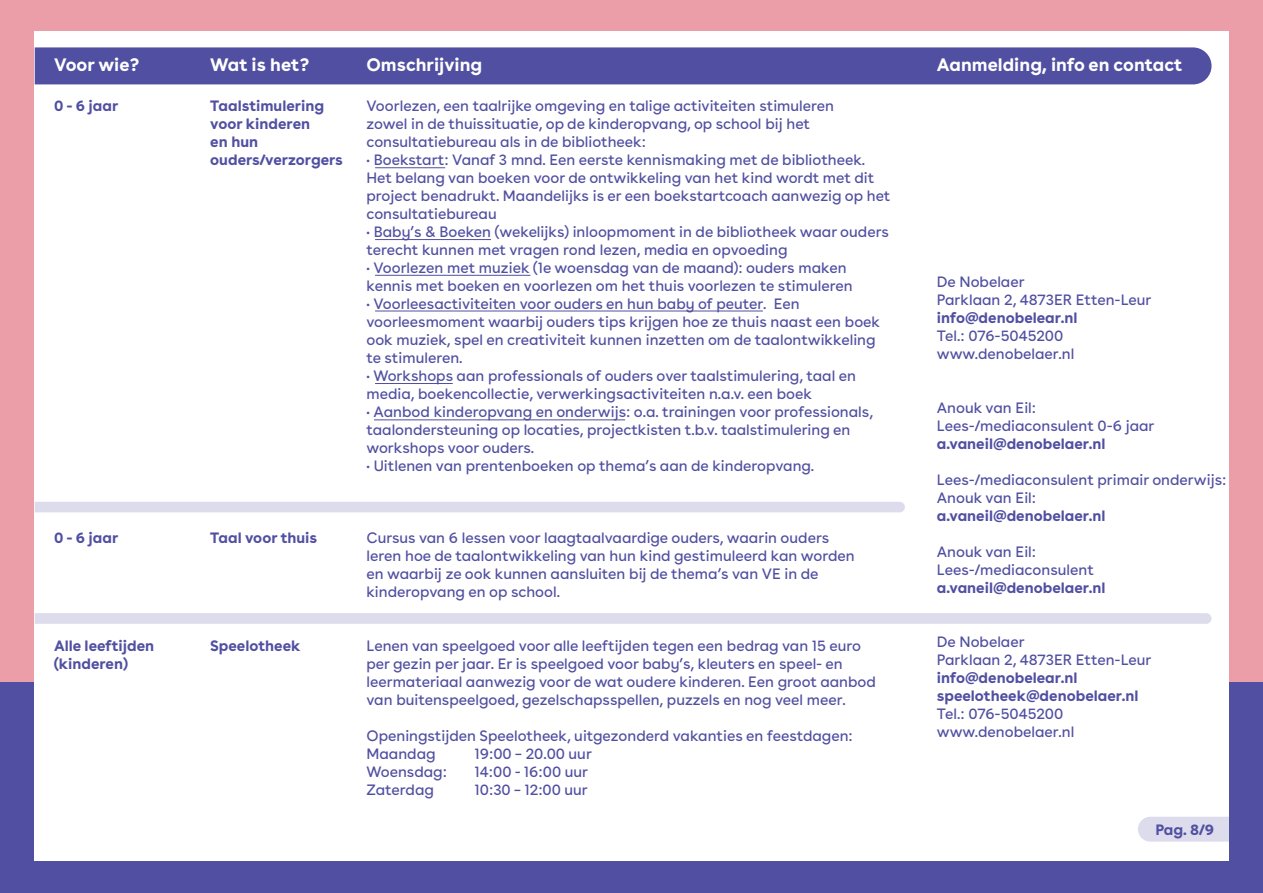
<style>
.page{position:relative;width:1263px;height:893px;background:#eb9ea7}
.page>*{position:absolute;margin:0;border:0;box-sizing:border-box;transform-origin:0 0}
.t1{font:700 18px "Buenos Aires";color:#fff}
.t2{font:15px/18px "Buenos Aires";color:#504fa1}
.t3{font:700 15px/18px "Buenos Aires";color:#504fa1}
</style>
<div class="page">
<div style="left:0;top:682px;width:1263px;height:211px;background:#504fa1"></div>
<div style="left:35px;top:32px;width:1194px;height:829px;background:#fff"></div>
<div style="left:35px;top:47px;width:1176px;height:37px;background:#504fa1"></div>
<div style="left:35px;top:613px;width:1176px;height:11px;background:#dcdcec"></div>
<div style="left:1138px;top:817px;width:91px;height:25px;background:#dcdcec"></div>
<div style="left:35px;top:502px;width:870px;height:10px;background:#dcdcec"></div>
<hr style="left:375px;top:167px;width:70px;height:1px;background:#504fa1">
<hr style="left:375px;top:239px;width:116px;height:1px;background:#504fa1">
<hr style="left:375px;top:275px;width:155px;height:1px;background:#504fa1">
<hr style="left:375px;top:383px;width:78px;height:1px;background:#504fa1">
<hr style="left:374px;top:419px;width:251px;height:1px;background:#504fa1">
<hr style="left:375px;top:311px;width:388px;height:1px;background:#504fa1">
<p class="t1" style="left:54px;top:49px;width:87px">Voor wie?</p>
<p class="t3" style="left:54px;top:95px;width:66px">0 - 6 jaar</p>
<p class="t3" style="left:54px;top:527px;width:66px">0 - 6 jaar</p>
<p class="t3" style="left:54px;top:635px;width:102px">Alle leeftijden (kinderen)</p>
<p class="t1" style="left:210px;top:49px;width:100px">Wat is het?</p>
<p class="t3" style="left:210px;top:95px;width:115px">Taalstimulering</p>
<p class="t3" style="left:210px;top:113px;width:101px">voor kinderen</p>
<p class="t3" style="left:210px;top:131px;width:50px">en hun</p>
<p class="t3" style="left:210px;top:149px;width:134px">ouders/verzorgers</p>
<p class="t3" style="left:210px;top:527px;width:108px">Taal voor thuis</p>
<p class="t3" style="left:210px;top:635px;width:92px">Speelotheek</p>
<p class="t1" style="left:366px;top:49px;width:117px">Omschrijving</p>
<p class="t2" style="left:366px;top:95px;width:469px">Voorlezen, een taalrijke omgeving en talige activiteiten stimuleren zowel in de thuissituatie, op de kinderopvang, op school bij het consultatiebureau als in de bibliotheek:</p>
<p class="t2" style="left:366px;top:149px;width:525px">• Boekstart: Vanaf 3 mnd. Een eerste kennismaking met de bibliotheek.<br>Het belang van boeken voor de ontwikkeling van het kind wordt met dit project benadrukt. Maandelijks is er een boekstartcoach aanwezig op het consultatiebureau</p>
<p class="t2" style="left:366px;top:221px;width:524px">• Baby’s &amp; Boeken (wekelijks) inloopmoment in de bibliotheek waar ouders terecht kunnen met vragen rond lezen, media en opvoeding</p>
<p class="t2" style="left:366px;top:257px;width:488px">• Voorlezen met muziek (1e woensdag van de maand): ouders maken kennis met boeken en voorlezen om het thuis voorlezen te stimuleren</p>
<p class="t2" style="left:366px;top:293px;width:515px">• Voorleesactiviteiten voor ouders en hun baby of peuter. Een voorleesmoment waarbij ouders tips krijgen hoe ze thuis naast een boek ook muziek, spel en creativiteit kunnen inzetten om de taalontwikkeling te stimuleren.</p>
<p class="t2" style="left:366px;top:365px;width:491px">• Workshops aan professionals of ouders over taalstimulering, taal en media, boekencollectie, verwerkingsactiviteiten n.a.v. een boek</p>
<p class="t2" style="left:366px;top:401px;width:508px">• Aanbod kinderopvang en onderwijs: o.a. trainingen voor professionals, taalondersteuning op locaties, projectkisten t.b.v. taalstimulering en workshops voor ouders.</p>
<p class="t2" style="left:366px;top:455px;width:449px">• Uitlenen van prentenboeken op thema’s aan de kinderopvang.</p>
<p class="t2" style="left:366px;top:527px;width:490px">Cursus van 6 lessen voor laagtaalvaardige ouders, waarin ouders leren hoe de taalontwikkeling van hun kind gestimuleerd kan worden en waarbij ze ook kunnen aansluiten bij de thema’s van VE in de kinderopvang en op school.</p>
<p class="t2" style="left:366px;top:635px;width:511px">Lenen van speelgoed voor alle leeftijden tegen een bedrag van 15 euro per gezin per jaar. Er is speelgoed voor baby’s, kleuters en speel- en leermateriaal aanwezig voor de wat oudere kinderen. Een groot aanbod van buitenspeelgoed, gezelschapsspellen, puzzels en nog veel meer.</p>
<p class="t2" style="left:366px;top:725px;width:488px">Openingstijden Speelotheek, uitgezonderd vakanties en feestdagen:</p>
<p class="t2" style="left:366px;top:743px;width:71px">Maandag</p>
<p class="t2" style="left:474px;top:743px;width:119px">19:00 – 20.00 uur</p>
<p class="t2" style="left:366px;top:761px;width:82px">Woensdag:</p>
<p class="t2" style="left:474px;top:761px;width:115px">14:00 - 16:00 uur</p>
<p class="t2" style="left:366px;top:779px;width:69px">Zaterdag</p>
<p class="t2" style="left:474px;top:779px;width:115px">10:30 – 12:00 uur</p>
<p class="t1" style="left:937px;top:49px;width:247px">Aanmelding, info en contact</p>
<p class="t2" style="left:937px;top:272px;width:89px">De Nobelaer</p>
<p class="t2" style="left:937px;top:290px;width:216px">Parklaan 2, 4873ER Etten-Leur</p>
<p class="t3" style="left:937px;top:307px;width:142px">info@denobelear.nl</p>
<p class="t2" style="left:937px;top:326px;width:128px">Tel.: 076-5045200</p>
<p class="t2" style="left:937px;top:344px;width:139px">www.denobelaer.nl</p>
<p class="t2" style="left:937px;top:398px;width:101px">Anouk van Eil:</p>
<p class="t2" style="left:937px;top:416px;width:219px">Lees-/mediaconsulent 0-6 jaar</p>
<p class="t3" style="left:937px;top:433px;width:170px">a.vaneil@denobelaer.nl</p>
<p class="t2" style="left:937px;top:470px;width:291px">Lees-/mediaconsulent primair onderwijs:</p>
<p class="t2" style="left:937px;top:488px;width:101px">Anouk van Eil:</p>
<p class="t3" style="left:937px;top:505px;width:170px">a.vaneil@denobelaer.nl</p>
<p class="t2" style="left:937px;top:542px;width:101px">Anouk van Eil:</p>
<p class="t2" style="left:937px;top:560px;width:159px">Lees-/mediaconsulent</p>
<p class="t3" style="left:937px;top:577px;width:170px">a.vaneil@denobelaer.nl</p>
<p class="t2" style="left:937px;top:632px;width:89px">De Nobelaer</p>
<p class="t2" style="left:937px;top:650px;width:216px">Parklaan 2, 4873ER Etten-Leur</p>
<p class="t3" style="left:937px;top:667px;width:142px">info@denobelear.nl</p>
<p class="t3" style="left:937px;top:685px;width:203px">speelotheek@denobelaer.nl</p>
<p class="t2" style="left:937px;top:704px;width:128px">Tel.: 076-5045200</p>
<p class="t2" style="left:937px;top:722px;width:139px">www.denobelaer.nl</p>
<p class="t3" style="left:1155px;top:819px;width:60px">Pag. 8/9</p>
</div>
